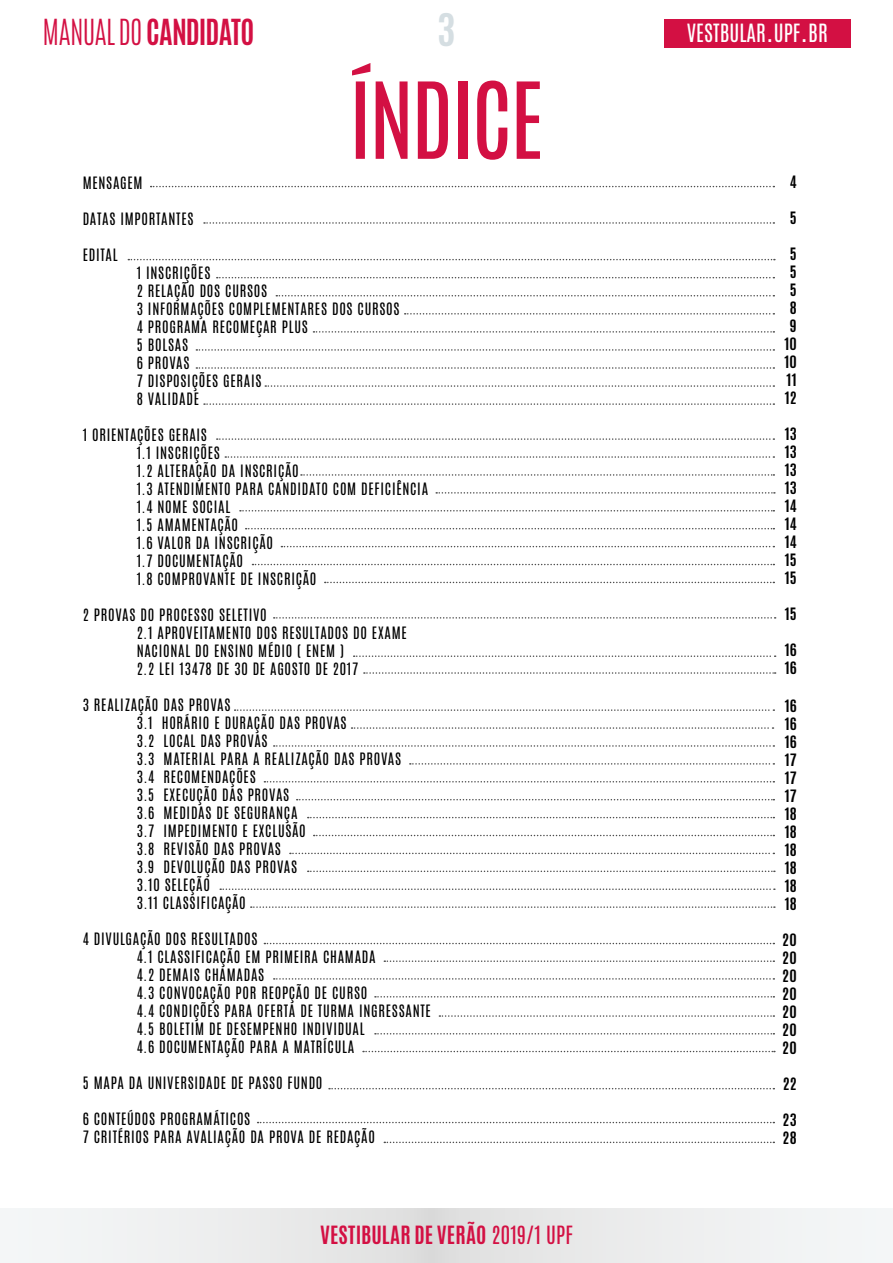
<style>
.page{position:relative;width:893px;height:1263px;background:#fff}
.page>*{position:absolute;margin:0;border:0;box-sizing:border-box;transform-origin:0 0}
.t1{font:90px "Antonio";letter-spacing:-.025em;color:#d31043}
.t2{font:700 37.5px "Antonio";color:#d5dee2;scale:1.05 1}
.t3{font:700 30px "Antonio";letter-spacing:-.03em;color:#d31043;scale:.95 1}
.t4{font:700 21px "Antonio";letter-spacing:.005em;color:#d31043}
.t5{font:21px "Antonio";color:#fff}
.t6{font:14.25px "Antonio";letter-spacing:.05em;color:#000}
.t7{font:700 14.25px "Antonio";letter-spacing:.005em;color:#000;scale:1.05 1}
.s1{font-weight:300}
.s2{font-size:30px}
.s3{font-weight:400}
</style>
<div class="page">
<svg style="left:0;top:1208px;width:893px;height:55px"></svg>
<div style="left:664px;top:19px;width:186px;height:28px;background:#d31043"></div>
<svg style="left:217px;top:277px;width:557px;height:1px"></svg>
<svg style="left:128px;top:259px;width:647px;height:1px"></svg>
<svg style="left:313px;top:331px;width:461px;height:2px"></svg>
<svg style="left:246px;top:528px;width:528px;height:1px"></svg>
<svg style="left:265px;top:385px;width:509px;height:2px"></svg>
<svg style="left:204px;top:403px;width:570px;height:2px"></svg>
<svg style="left:384px;top:960px;width:390px;height:2px"></svg>
<svg style="left:375px;top:996px;width:399px;height:1px"></svg>
<svg style="left:439px;top:1015px;width:335px;height:2px"></svg>
<svg style="left:274px;top:978px;width:500px;height:2px"></svg>
<svg style="left:276px;top:295px;width:498px;height:1px"></svg>
<svg style="left:240px;top:510px;width:534px;height:1px"></svg>
<svg style="left:436px;top:492px;width:339px;height:2px"></svg>
<svg style="left:301px;top:474px;width:473px;height:2px"></svg>
<svg style="left:196px;top:349px;width:578px;height:2px"></svg>
<svg style="left:281px;top:546px;width:493px;height:1px"></svg>
<svg style="left:264px;top:943px;width:510px;height:1px"></svg>
<svg style="left:217px;top:438px;width:557px;height:2px"></svg>
<svg style="left:405px;top:313px;width:369px;height:2px"></svg>
<svg style="left:196px;top:367px;width:578px;height:2px"></svg>
<svg style="left:252px;top:564px;width:522px;height:1px"></svg>
<svg style="left:325px;top:582px;width:449px;height:1px"></svg>
<svg style="left:410px;top:763px;width:364px;height:2px"></svg>
<svg style="left:274px;top:745px;width:500px;height:2px"></svg>
<svg style="left:352px;top:727px;width:421px;height:2px"></svg>
<svg style="left:235px;top:709px;width:539px;height:2px"></svg>
<svg style="left:225px;top:456px;width:549px;height:2px"></svg>
<svg style="left:204px;top:222px;width:570px;height:2px"></svg>
<svg style="left:151px;top:185px;width:623px;height:2px"></svg>
<svg style="left:354px;top:655px;width:422px;height:2px"></svg>
<svg style="left:274px;top:617px;width:502px;height:2px"></svg>
<svg style="left:364px;top:672px;width:412px;height:2px"></svg>
<svg style="left:264px;top:781px;width:510px;height:1px"></svg>
<svg style="left:297px;top:799px;width:477px;height:1px"></svg>
<svg style="left:308px;top:817px;width:466px;height:1px"></svg>
<svg style="left:314px;top:835px;width:460px;height:1px"></svg>
<svg style="left:290px;top:853px;width:484px;height:1px"></svg>
<svg style="left:220px;top:888px;width:555px;height:2px"></svg>
<svg style="left:251px;top:906px;width:524px;height:2px"></svg>
<svg style="left:308px;top:870px;width:467px;height:2px"></svg>
<svg style="left:375px;top:1033px;width:399px;height:1px"></svg>
<svg style="left:363px;top:1051px;width:412px;height:1px"></svg>
<svg style="left:258px;top:1122px;width:516px;height:1px"></svg>
<svg style="left:384px;top:1141px;width:390px;height:2px"></svg>
<svg style="left:329px;top:1088px;width:445px;height:1px"></svg>
<h3 class="t3" style="left:43px;top:9px;width:225px"><span class="s1">MANUAL DO</span> CANDIDATO</h3>
<p class="t2" style="left:437px;top:1px;width:19px">3</p>
<h3 class="t5" style="left:687px;top:18px;width:142px">VESTBULAR<span class="s2">.</span>UPF<span class="s2">.</span>BR</h3>
<p class="t1" style="left:349px;top:54px;width:197px">ÍNDICE</p>
<p class="t6" style="left:83px;top:172px;width:61px">MENSAGEM</p>
<p class="t6" style="left:83px;top:208px;width:112px">DATAS IMPORTANTES</p>
<p class="t6" style="left:83px;top:244px;width:37px">EDITAL</p>
<p class="t6" style="left:137px;top:262px;width:75px">1 INSCRIÇÕES</p>
<p class="t6" style="left:137px;top:280px;width:132px">2 RELAÇÃO DOS CURSOS</p>
<p class="t6" style="left:137px;top:298px;width:264px">3 INFORMAÇÕES COMPLEMENTARES DOS CURSOS</p>
<p class="t6" style="left:137px;top:316px;width:173px">4 PROGRAMA RECOMEÇAR PLUS</p>
<p class="t6" style="left:137px;top:334px;width:53px">5 BOLSAS</p>
<p class="t6" style="left:137px;top:352px;width:54px">6 PROVAS</p>
<p class="t6" style="left:137px;top:370px;width:126px">7 DISPOSIÇÕES GERAIS</p>
<p class="t6" style="left:137px;top:388px;width:64px">8 VALIDADE</p>
<p class="t6" style="left:83px;top:424px;width:126px">1 ORIENTAÇÕES GERAIS</p>
<p class="t6" style="left:137px;top:442px;width:85px">1.1 INSCRIÇÕES</p>
<p class="t6" style="left:137px;top:460px;width:163px">1.2 ALTERAÇÃO DA INSCRIÇÃO</p>
<p class="t6" style="left:137px;top:478px;width:293px">1.3 ATENDIMENTO PARA CANDIDATO COM DEFICIÊNCIA</p>
<p class="t6" style="left:137px;top:496px;width:95px">1.4 NOME SOCIAL</p>
<p class="t6" style="left:137px;top:514px;width:103px">1.5 AMAMENTAÇÃO</p>
<p class="t6" style="left:137px;top:532px;width:138px">1.6 VALOR DA INSCRIÇÃO</p>
<p class="t6" style="left:137px;top:550px;width:108px">1.7 DOCUMENTAÇÃO</p>
<p class="t6" style="left:137px;top:568px;width:181px">1.8 COMPROVANTE DE INSCRIÇÃO</p>
<p class="t6" style="left:83px;top:604px;width:186px">2 PROVAS DO PROCESSO SELETIVO</p>
<p class="t6" style="left:137px;top:622px;width:272px">2.1 APROVEITAMENTO DOS RESULTADOS DO EXAME</p>
<p class="t6" style="left:137px;top:640px;width:209px">NACIONAL DO ENSINO MÉDIO ( ENEM )</p>
<p class="t6" style="left:137px;top:658px;width:223px">2.2 LEI 13478 DE 30 DE AGOSTO DE 2017</p>
<p class="t6" style="left:83px;top:694px;width:149px">3 REALIZAÇÃO DAS PROVAS</p>
<p class="t6" style="left:137px;top:712px;width:211px">3.1 HORÁRIO E DURAÇÃO DAS PROVAS</p>
<p class="t6" style="left:137px;top:730px;width:132px">3.2 LOCAL DAS PROVAS</p>
<p class="t6" style="left:137px;top:748px;width:266px">3.3 MATERIAL PARA A REALIZAÇÃO DAS PROVAS</p>
<p class="t6" style="left:137px;top:766px;width:121px">3.4 RECOMENDAÇÕES</p>
<p class="t6" style="left:137px;top:784px;width:154px">3.5 EXECUÇÃO DAS PROVAS</p>
<p class="t6" style="left:137px;top:802px;width:162px">3.6 MEDIDAS DE SEGURANÇA</p>
<p class="t6" style="left:137px;top:820px;width:171px">3.7 IMPEDIMENTO E EXCLUSÃO</p>
<p class="t6" style="left:137px;top:838px;width:146px">3.8 REVISÃO DAS PROVAS</p>
<p class="t6" style="left:137px;top:856px;width:162px">3.9 DEVOLUÇÃO DAS PROVAS</p>
<p class="t6" style="left:137px;top:874px;width:75px">3.10 SELEÇÃO</p>
<p class="t6" style="left:137px;top:892px;width:111px">3.11 CLASSIFICAÇÃO</p>
<p class="t6" style="left:83px;top:928px;width:176px">4 DIVULGAÇÃO DOS RESULTADOS</p>
<p class="t6" style="left:137px;top:946px;width:240px">4.1 CLASSIFICAÇÃO EM PRIMEIRA CHAMADA</p>
<p class="t6" style="left:137px;top:964px;width:129px">4.2 DEMAIS CHAMADAS</p>
<p class="t6" style="left:137px;top:982px;width:232px">4.3 CONVOCAÇÃO POR REOPÇÃO DE CURSO</p>
<p class="t6" style="left:137px;top:1000px;width:296px">4.4 CONDIÇÕES PARA OFERTA DE TURMA INGRESSANTE</p>
<p class="t6" style="left:137px;top:1018px;width:229px">4.5 BOLETIM DE DESEMPENHO INDIVIDUAL</p>
<p class="t6" style="left:137px;top:1036px;width:219px">4.6 DOCUMENTAÇÃO PARA A MATRÍCULA</p>
<p class="t6" style="left:83px;top:1072px;width:241px">5 MAPA DA UNIVERSIDADE DE PASSO FUNDO</p>
<p class="t6" style="left:83px;top:1108px;width:169px">6 CONTEÚDOS PROGRAMÁTICOS</p>
<p class="t6" style="left:83px;top:1126px;width:294px">7 CRITÉRIOS PARA AVALIAÇÃO DA PROVA DE REDAÇÃO</p>
<h3 class="t4" style="left:320px;top:1219px;width:254px">VESTIBULAR DE VERÃO <span class="s3">2019/1 UPF</span></h3>
<p class="t7" style="left:790px;top:171px;width:8px">4</p>
<p class="t7" style="left:790px;top:207px;width:8px">5</p>
<p class="t7" style="left:790px;top:243px;width:8px">5</p>
<p class="t7" style="left:790px;top:261px;width:8px">5</p>
<p class="t7" style="left:790px;top:279px;width:8px">5</p>
<p class="t7" style="left:790px;top:297px;width:8px">8</p>
<p class="t7" style="left:790px;top:315px;width:8px">9</p>
<p class="t7" style="left:784px;top:333px;width:13px">10</p>
<p class="t7" style="left:784px;top:351px;width:13px">10</p>
<p class="t7" style="left:787px;top:369px;width:11px">11</p>
<p class="t7" style="left:785px;top:387px;width:13px">12</p>
<p class="t7" style="left:785px;top:423px;width:13px">13</p>
<p class="t7" style="left:785px;top:441px;width:13px">13</p>
<p class="t7" style="left:785px;top:459px;width:13px">13</p>
<p class="t7" style="left:785px;top:477px;width:13px">13</p>
<p class="t7" style="left:785px;top:495px;width:13px">14</p>
<p class="t7" style="left:785px;top:513px;width:13px">14</p>
<p class="t7" style="left:785px;top:531px;width:13px">14</p>
<p class="t7" style="left:785px;top:549px;width:13px">15</p>
<p class="t7" style="left:785px;top:567px;width:13px">15</p>
<p class="t7" style="left:785px;top:603px;width:13px">15</p>
<p class="t7" style="left:785px;top:639px;width:13px">16</p>
<p class="t7" style="left:785px;top:657px;width:13px">16</p>
<p class="t7" style="left:785px;top:695px;width:13px">16</p>
<p class="t7" style="left:785px;top:713px;width:13px">16</p>
<p class="t7" style="left:785px;top:731px;width:13px">16</p>
<p class="t7" style="left:785px;top:749px;width:13px">17</p>
<p class="t7" style="left:785px;top:767px;width:13px">17</p>
<p class="t7" style="left:785px;top:785px;width:13px">17</p>
<p class="t7" style="left:785px;top:803px;width:13px">18</p>
<p class="t7" style="left:785px;top:821px;width:13px">18</p>
<p class="t7" style="left:785px;top:839px;width:13px">18</p>
<p class="t7" style="left:785px;top:857px;width:13px">18</p>
<p class="t7" style="left:785px;top:875px;width:13px">18</p>
<p class="t7" style="left:785px;top:893px;width:13px">18</p>
<p class="t7" style="left:782px;top:929px;width:15px">20</p>
<p class="t7" style="left:782px;top:947px;width:15px">20</p>
<p class="t7" style="left:782px;top:965px;width:15px">20</p>
<p class="t7" style="left:782px;top:983px;width:15px">20</p>
<p class="t7" style="left:782px;top:1001px;width:15px">20</p>
<p class="t7" style="left:782px;top:1019px;width:15px">20</p>
<p class="t7" style="left:782px;top:1037px;width:15px">20</p>
<p class="t7" style="left:783px;top:1073px;width:15px">22</p>
<p class="t7" style="left:783px;top:1109px;width:15px">23</p>
<p class="t7" style="left:783px;top:1127px;width:15px">28</p>
</div>
